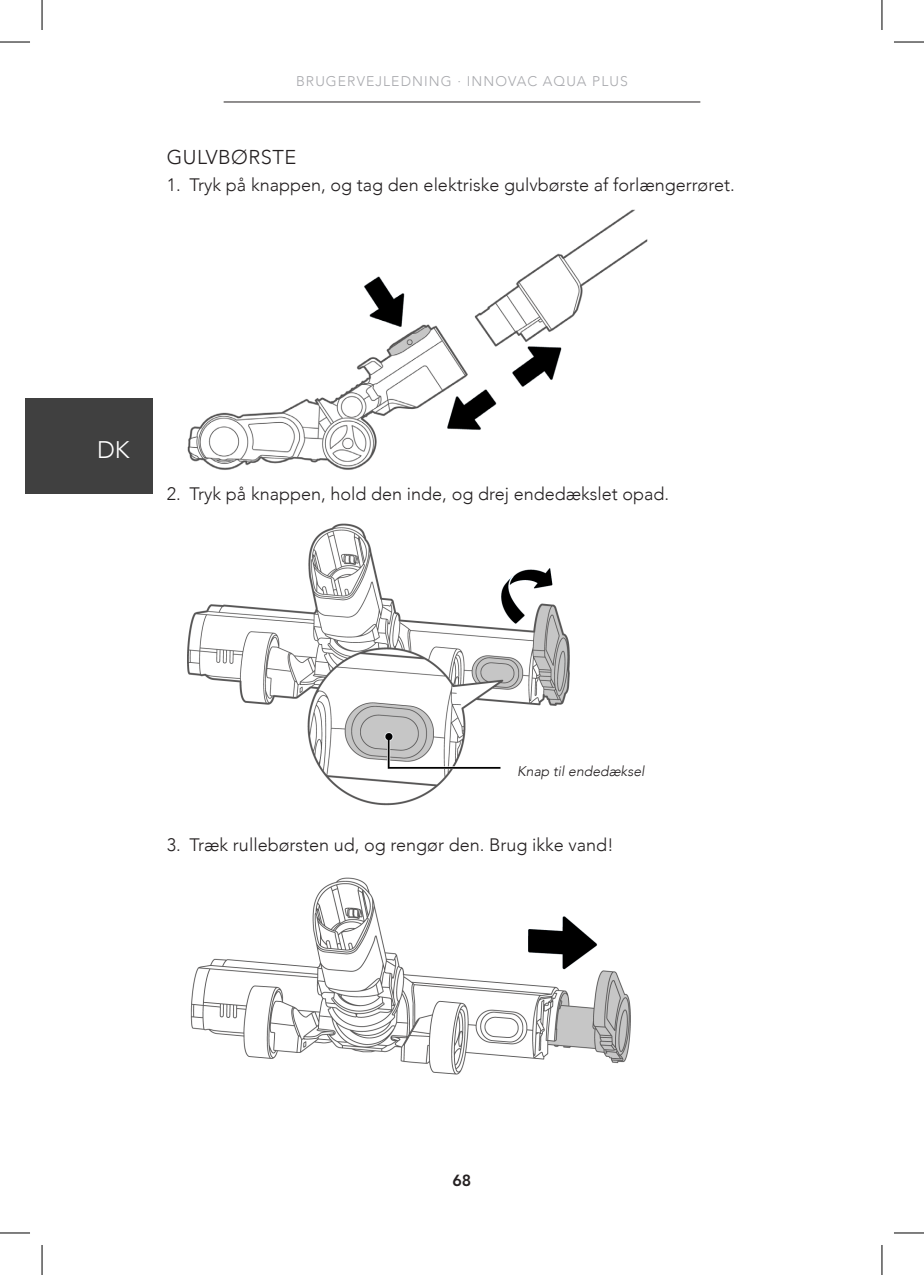
<style>
.page{position:relative;width:924px;height:1275px;background:#fff}
.page>*{position:absolute;margin:0;border:0;box-sizing:border-box;transform-origin:0 0}
.t1{font:300 24px "Avenir";color:#fff}
.SUBHEADING{font:300 20px "Avenir";letter-spacing:.025em;color:#231f20}
.t2{font:300 18px "Avenir";color:#231f20}
.t3{font:800 16px "Avenir LT Pro";color:#231f20}
.t4{font:300 14px "Avenir";letter-spacing:.075em;color:#a8a9ad}
.t5{font:italic 300 14px "Avenir";color:#231f20}
</style>
<div class="page">
<hr style="left:223px;top:101px;width:477px;height:1px;background:#231f20">
<div style="left:25px;top:398px;width:127px;height:95px;background:#404040"></div>
<img style="left:187px;top:209px;width:461px;height:261px">
<img style="left:187px;top:523px;width:383px;height:283px">
<img style="left:190px;top:877px;width:441px;height:198px">
<hr style="left:0;top:42px;width:30px;height:1px;background:#000">
<hr style="left:893px;top:42px;width:30px;height:1px;background:#000">
<hr style="left:0;top:1232px;width:30px;height:1px;background:#000">
<hr style="left:893px;top:1232px;width:30px;height:1px;background:#000">
<hr style="left:42px;top:0;width:1px;height:30px;background:#000">
<hr style="left:42px;top:1245px;width:1px;height:30px;background:#000">
<hr style="left:881px;top:0;width:1px;height:30px;background:#000">
<hr style="left:881px;top:1245px;width:1px;height:30px;background:#000">
<p class="t4" style="left:296px;top:73px;width:333px">BRUGERVEJLEDNING · INNOVAC AQUA PLUS</p>
<p class="SUBHEADING" style="left:167px;top:145px;width:131px">GULVBØRSTE</p>
<p class="t2" style="left:167px;top:174px;width:569px">1. Tryk på knappen, og tag den elektriske gulvbørste af forlængerrøret.</p>
<h1 class="t1" style="left:97px;top:436px;width:34px">DK</h1>
<p class="t2" style="left:167px;top:483px;width:503px">2. Tryk på knappen, hold den inde, og drej endedækslet opad.</p>
<p class="t5" style="left:517px;top:763px;width:129px">Knap til endedæksel</p>
<p class="t2" style="left:167px;top:834px;width:448px">3. Træk rullebørsten ud, og rengør den. Brug ikke vand!</p>
<p class="t3" style="left:452px;top:1170px;width:20px">68</p>
</div>
